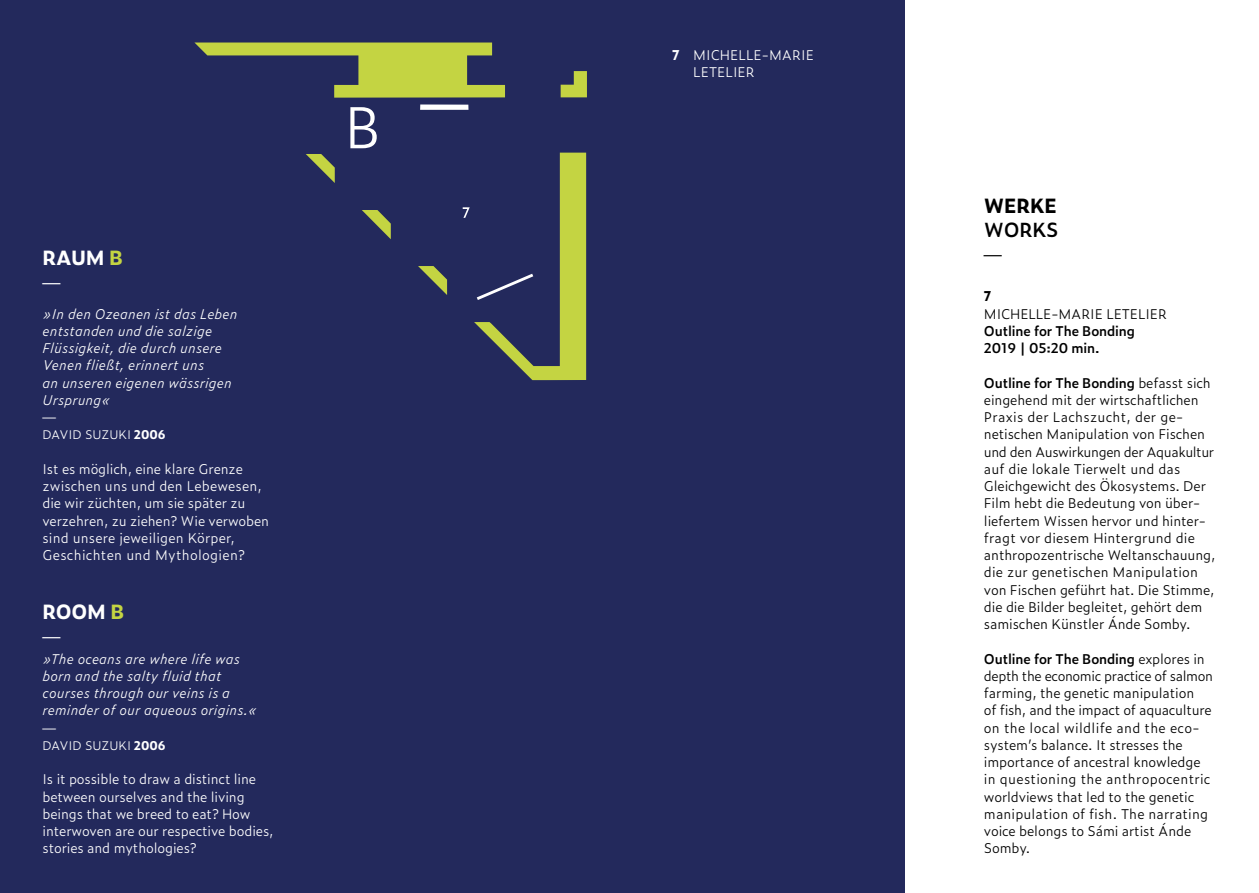
<style>
.page{position:relative;width:1259px;height:893px;background:#fff}
.page>*{position:absolute;margin:0;border:0;box-sizing:border-box;transform-origin:0 0}
.t1{font:700 19.5px "Zeitung Pro";letter-spacing:-.01em;color:#fff}
.t2{font:700 19.5px "Zeitung Pro";letter-spacing:-.01em;color:#000}
.t3{font:600 19.5px "Zeitung Pro";letter-spacing:-.015em;color:#000}
.t4{font:300 18px "Zeitung Pro";color:#fff}
.t5{font:300 18px "Zeitung Pro";color:#000}
.Fließtext{font:300 13.5px/17.2px "Zeitung Pro";letter-spacing:-.01em;color:#000}
.Fließtext-2{font:300 13.5px/17.2px "Zeitung Pro";letter-spacing:-.01em;color:#fff}
.Fließtext-3{font:italic 300 13.5px/17.2px "Zeitung Pro";letter-spacing:.01em;color:#fff}
.Fließtext-4{font:600 13.5px "Zeitung Pro";letter-spacing:-.01em;color:#000}
.Fließtext-5{font:700 13.5px "Zeitung Pro";color:#000}
.Fließtext-6{font:300 12px "Zeitung Pro";color:#fff}
.s1{color:#c4d442}
.s2{font-weight:700}
.s3{font-weight:600}
</style>
<div class="page">
<div style="left:0;top:0;width:904px;height:893px;background:#23295c"></div>
<svg style="left:560px;top:71px;width:27px;height:26px"></svg>
<svg style="left:195px;top:43px;width:310px;height:55px"></svg>
<svg style="left:306px;top:154px;width:29px;height:29px"></svg>
<svg style="left:362px;top:210px;width:29px;height:29px"></svg>
<svg style="left:418px;top:266px;width:29px;height:29px"></svg>
<div style="left:420px;top:104px;width:48px;height:6px;background:#fff"></div>
<svg style="left:350px;top:107px;width:27px;height:41px"></svg>
<svg style="left:463px;top:153px;width:123px;height:227px"></svg>
<p class="t1" style="left:43px;top:242px;width:82px">RAUM <span class="s1">B</span></p>
<p class="t4" style="left:43px;top:269px;width:19px">—</p>
<p class="Fließtext-3" style="left:43px;top:304px;width:197px">»In den Ozeanen ist das Leben entstanden und die salzige<br>Flüssigkeit, die durch unsere<br>Venen fließt, erinnert uns<br>an unseren eigenen wässrigen<br>Ursprung«</p>
<p class="Fließtext-2" style="left:43px;top:408px;width:15px">—</p>
<p class="Fließtext-6" style="left:43px;top:426px;width:125px">DAVID SUZUKI <span class="s2">2006</span></p>
<p class="Fließtext-2" style="left:43px;top:460px;width:228px">Ist es möglich, eine klare Grenze zwischen uns und den Lebewesen, die wir züchten, um sie später zu verzehren, zu ziehen? Wie verwoben sind unsere jeweiligen Körper,<br>Geschichten und Mythologien?</p>
<p class="t1" style="left:43px;top:596px;width:83px">ROOM <span class="s1">B</span></p>
<p class="t4" style="left:43px;top:622px;width:19px">—</p>
<p class="Fließtext-3" style="left:43px;top:649px;width:216px">»The oceans are where life was born and the salty fluid that courses through our veins is a reminder of our aqueous origins.«</p>
<p class="Fließtext-2" style="left:43px;top:718px;width:15px">—</p>
<p class="Fließtext-6" style="left:43px;top:736px;width:125px">DAVID SUZUKI <span class="s2">2006</span></p>
<p class="Fließtext-2" style="left:43px;top:770px;width:232px">Is it possible to draw a distinct line between ourselves and the living beings that we breed to eat? How interwoven are our respective bodies, stories and mythologies?</p>
<p class="Fließtext-2" style="left:693px;top:46px;width:122px;text-indent:-21px"><span class="s2">7</span> MICHELLE-MARIE<br>LETELIER</p>
<p class="t2" style="left:984px;top:190px;width:74px">WERKE</p>
<p class="t3" style="left:984px;top:215px;width:76px">WORKS</p>
<p class="t5" style="left:984px;top:241px;width:19px">—</p>
<p class="Fließtext-5" style="left:984px;top:286px;width:9px">7</p>
<p class="Fließtext" style="left:984px;top:304px;width:185px">MICHELLE-MARIE LETELIER</p>
<p class="Fließtext-4" style="left:984px;top:320px;width:152px">Outline for The Bonding</p>
<p class="Fließtext-4" style="left:984px;top:338px;width:117px">2019 | 05:20 min.</p>
<p class="Fließtext" style="left:984px;top:373px;width:233px"><span class="s3">Outline for The Bonding</span> befasst sich eingehend mit der wirtschaftlichen Praxis der Lachszucht, der ge&shy;netischen Manipulation von Fischen und den Auswirkungen der Aquakultur auf die lokale Tierwelt und das Gleichgewicht des Ökosystems. Der Film hebt die Bedeutung von über&shy;liefertem Wissen hervor und hinter&shy;fragt vor diesem Hintergrund die anthropozentrische Weltanschauung, die zur genetischen Manipulation von Fischen geführt hat. Die Stimme, die die Bilder begleitet, gehört dem samischen Künstler Ánde Somby.</p>
<p class="Fließtext" style="left:984px;top:649px;width:231px"><span class="s3">Outline for The Bonding</span> explores in depth the economic practice of salmon farming, the genetic manipulation<br>of fish, and the impact of aquaculture on the local wildlife and the eco&shy;system’s balance. It stresses the importance of ancestral knowledge in questioning the anthropocentric worldviews that led to the genetic manipulation of fish. The narrating voice belongs to Sámi artist Ánde Somby.</p>
</div>
